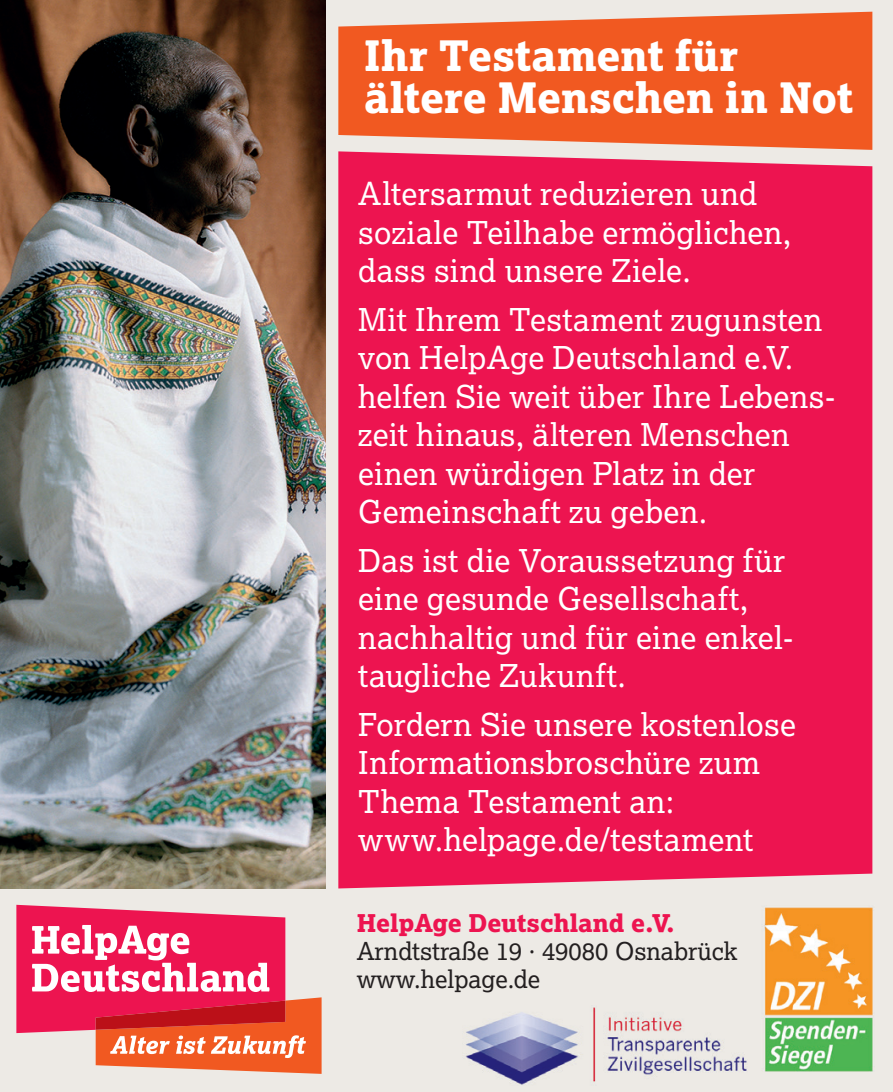
<style>
.page{position:relative;width:893px;height:1092px;background:#fff}
.page>*{position:absolute;margin:0;border:0;box-sizing:border-box;transform-origin:0 0}
.t1{font:42px/42px "Lexia X Bold";letter-spacing:.005em;color:#fff}
.t2{font:31.5px/38.5px "Lexia";letter-spacing:.01em;color:#fff}
.t3{font:24.5px/28px "Lexia";color:#231f20}
.t4{font:24.5px "Lexia X Bold";color:#ed1450}
</style>
<div class="page">
<div style="left:0;top:0;width:893px;height:1091px;background:#edeae5"></div>
<img style="left:0;top:0;width:325px;height:888px">
<svg style="left:16px;top:904px;width:306px;height:169px"></svg>
<img style="left:764px;top:907px;width:109px;height:164px">
<img style="left:465px;top:1007px;width:282px;height:78px">
<svg style="left:338px;top:12px;width:534px;height:138px;background:#f06936"></svg>
<div style="left:338px;top:151px;width:534px;height:737px;background:#ed1450"></div>
<h1 class="t1" style="left:364px;top:34px;width:490px">Ihr Testament für ältere Menschen in Not</h1>
<p class="t2" style="left:358px;top:173px;width:435px">Altersarmut reduzieren und soziale Teilhabe ermöglichen, dass sind unsere Ziele.</p>
<p class="t2" style="left:358px;top:299px;width:479px">Mit Ihrem Testament zugunsten von HelpAge Deutschland e.V. helfen Sie weit über Ihre Lebens&shy;zeit hinaus, älteren Menschen einen würdigen Platz in der<br>Gemein schaft zu geben.</p>
<p class="t2" style="left:358px;top:540px;width:437px">Das ist die Voraussetzung für eine gesunde Gesellschaft, nachhaltig und für eine enkel&shy;taugliche Zukunft.</p>
<p class="t2" style="left:358px;top:704px;width:439px">Fordern Sie unsere kostenlose<br>Informationsbroschüre zum<br>Thema Testament an: www.helpage.de/testament</p>
<p class="t4" style="left:357px;top:906px;width:320px">HelpAge Deutschland e.V.</p>
<p class="t3" style="left:357px;top:936px;width:382px">Arndtstraße 19 · 49080 Osnabrück www.helpage.de</p>
</div>
